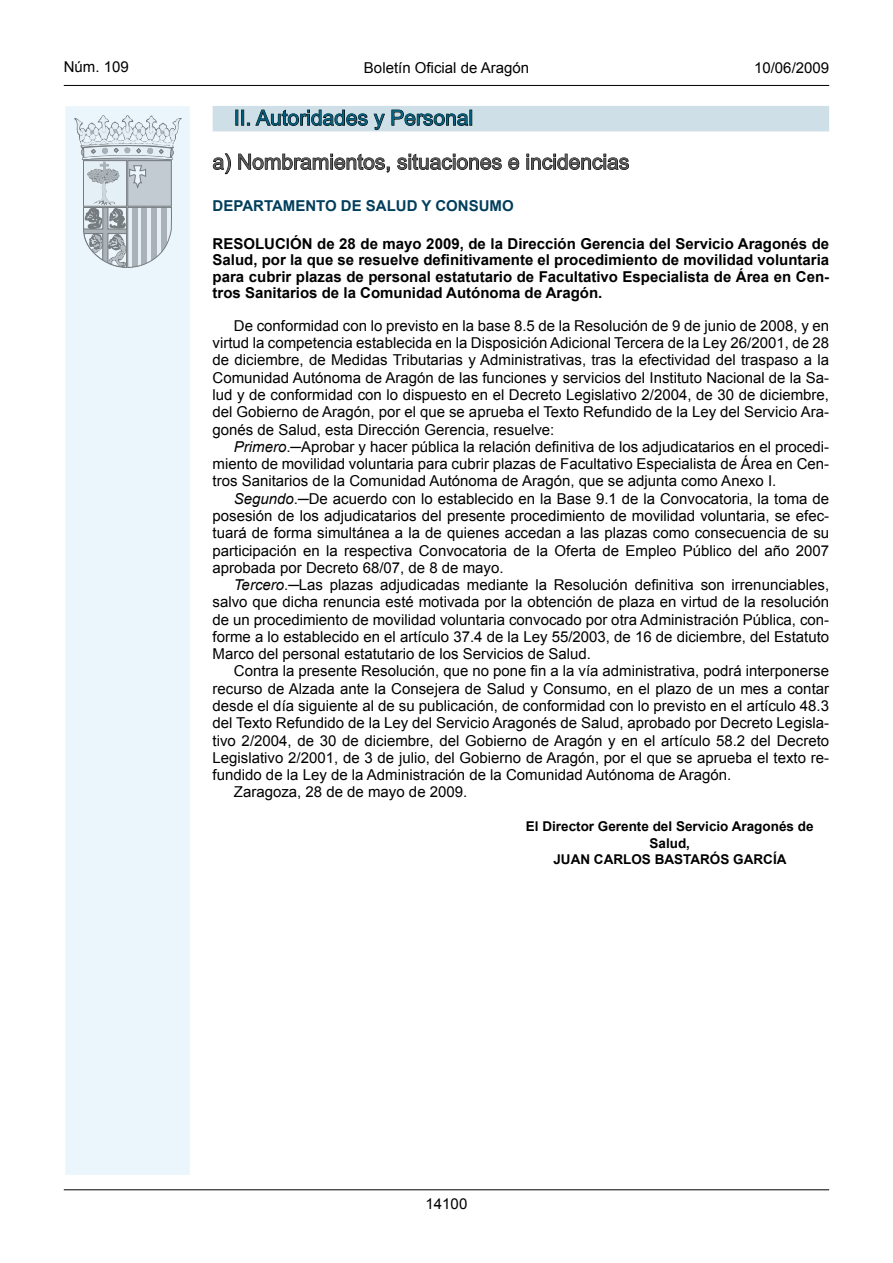
<style>
.page{position:relative;width:893px;height:1263px;background:#fff}
.page>*{position:absolute;margin:0;border:0;box-sizing:border-box;transform-origin:0 0}
.Sub_Seccion{font:21px "Arial";color:#58585a}
.Titulo_sec{font:21px "Arial";color:#005e7c}
.inicio_de_parrafo{font:15px/17.2px "Arial";color:#000;text-align:justify}
.Titulo_text{font:700 15px/16.5px "Arial";color:#000;text-align:justify}
.emisor_text{font:700 15px "Arial";color:#003e5c}
.estilo_head-c{font:15px "Arial";color:#000}
.estilo_head-d{font:15px "Arial";color:#000}
.estilo_head-i{font:15px "Arial";color:#000}
.numero_pagina{font:15px "Arial";color:#000}
.firma_der{font:700 13.5px/16.5px "Arial";color:#000;text-align:center}
.s1{font-style:italic}
</style>
<div class="page">
<hr style="left:64px;top:85px;width:765px;height:1px;background:#000">
<div style="left:64px;top:105px;width:127px;height:1071px;background:#ebf6fc;border:2px solid #fff"></div>
<svg style="left:75px;top:115px;width:106px;height:153px"></svg>
<hr style="left:64px;top:1189px;width:765px;height:1px;background:#000">
<div style="left:213px;top:106px;width:616px;height:25px;background:#cedfe7"></div>
<svg style="left:236px;top:109px;width:132px;height:17px"></svg>
<svg style="left:374px;top:114px;width:11px;height:16px"></svg>
<svg style="left:391px;top:109px;width:81px;height:17px"></svg>
<svg style="left:213px;top:153px;width:18px;height:21px"></svg>
<svg style="left:238px;top:153px;width:152px;height:20px"></svg>
<svg style="left:397px;top:154px;width:105px;height:16px"></svg>
<svg style="left:508px;top:157px;width:11px;height:13px"></svg>
<svg style="left:527px;top:153px;width:102px;height:17px"></svg>
<p class="estilo_head-i" style="left:64px;top:57px;width:67px">Núm. 109</p>
<p class="estilo_head-c" style="left:364px;top:57px;width:167px">Boletín Oficial de Aragón</p>
<p class="estilo_head-d" style="left:754px;top:57px;width:77px">10/06/2009</p>
<p class="Titulo_sec" style="left:234px;top:104px;width:241px">II. Autoridades y Personal</p>
<p class="Sub_Seccion" style="left:213px;top:148px;width:418px">a) Nombramientos, situaciones e incidencias</p>
<p class="emisor_text" style="left:213px;top:196px;width:303px">DEPARTAMENTO DE SALUD Y CONSUMO</p>
<p class="Titulo_text" style="left:213px;top:236px;width:618px">RESOLUCIÓN de 28 de mayo 2009, de la Dirección Gerencia del Servicio Aragonés de Salud, por la que se resuelve definitivamente el procedimiento de movilidad voluntaria para cubrir plazas de personal estatutario de Facultativo Especialista de Área en Cen&shy;tros Sanitarios de la Comunidad Autónoma de Aragón.</p>
<p class="inicio_de_parrafo" style="left:213px;top:317px;width:618px;text-indent:21px">De conformidad con lo previsto en la base 8.5 de la Resolución de 9 de junio de 2008, y en virtud la competencia establecida en la Disposición Adicional Tercera de la Ley 26/2001, de 28 de diciembre, de Medidas Tributarias y Administrativas, tras la efectividad del traspaso a la Comunidad Autónoma de Aragón de las funciones y servicios del Instituto Nacional de la Sa&shy;lud y de conformidad con lo dispuesto en el Decreto Legislativo 2/2004, de 30 de diciembre, del Gobierno de Aragón, por el que se aprueba el Texto Refundido de la Ley del Servicio Ara&shy;gonés de Salud, esta Dirección Gerencia, resuelve:</p>
<p class="inicio_de_parrafo" style="left:213px;top:438px;width:618px;text-indent:21px"><span class="s1">Primero</span>.─Aprobar y hacer pública la relación definitiva de los adjudicatarios en el procedi&shy;miento de movilidad voluntaria para cubrir plazas de Facultativo Especialista de Área en Cen&shy;tros Sanitarios de la Comunidad Autónoma de Aragón, que se adjunta como Anexo I.</p>
<p class="inicio_de_parrafo" style="left:213px;top:490px;width:618px;text-indent:21px"><span class="s1">Segundo</span>.─De acuerdo con lo establecido en la Base 9.1 de la Convocatoria, la toma de posesión de los adjudicatarios del presente procedimiento de movilidad voluntaria, se efec&shy;tuará de forma simultánea a la de quienes accedan a las plazas como consecuencia de su participación en la respectiva Convocatoria de la Oferta de Empleo Público del año 2007 aprobada por Decreto 68/07, de 8 de mayo.</p>
<p class="inicio_de_parrafo" style="left:213px;top:576px;width:618px;text-indent:21px"><span class="s1">Tercero</span>.─Las plazas adjudicadas mediante la Resolución definitiva son irrenunciables, salvo que dicha renuncia esté motivada por la obtención de plaza en virtud de la resolución de un procedimiento de movilidad voluntaria convocado por otra Administración Pública, con&shy;forme a lo establecido en el artículo 37.4 de la Ley 55/2003, de 16 de diciembre, del Estatuto Marco del personal estatutario de los Servicios de Salud.</p>
<p class="inicio_de_parrafo" style="left:213px;top:663px;width:618px;text-indent:21px">Contra la presente Resolución, que no pone fin a la vía administrativa, podrá interponerse recurso de Alzada ante la Consejera de Salud y Consumo, en el plazo de un mes a contar desde el día siguiente al de su publicación, de conformidad con lo previsto en el artículo 48.3 del Texto Refundido de la Ley del Servicio Aragonés de Salud, aprobado por Decreto Legisla&shy;tivo 2/2004, de 30 de diciembre, del Gobierno de Aragón y en el artículo 58.2 del Decreto Legislativo 2/2001, de 3 de julio, del Gobierno de Aragón, por el que se aprueba el texto re&shy;fundido de la Ley de la Administración de la Comunidad Autónoma de Aragón.</p>
<p class="inicio_de_parrafo" style="left:234px;top:784px;width:235px">Zaragoza, 28 de de mayo de 2009.</p>
<p class="firma_der" style="left:526px;top:819px;width:289px">El Director Gerente del Servicio Aragonés de<br>Salud,</p>
<p class="firma_der" style="left:553px;top:852px;width:234px">JUAN CARLOS BASTARÓS GARCÍA</p>
<p class="numero_pagina" style="left:426px;top:1194px;width:43px">14100</p>
</div>
